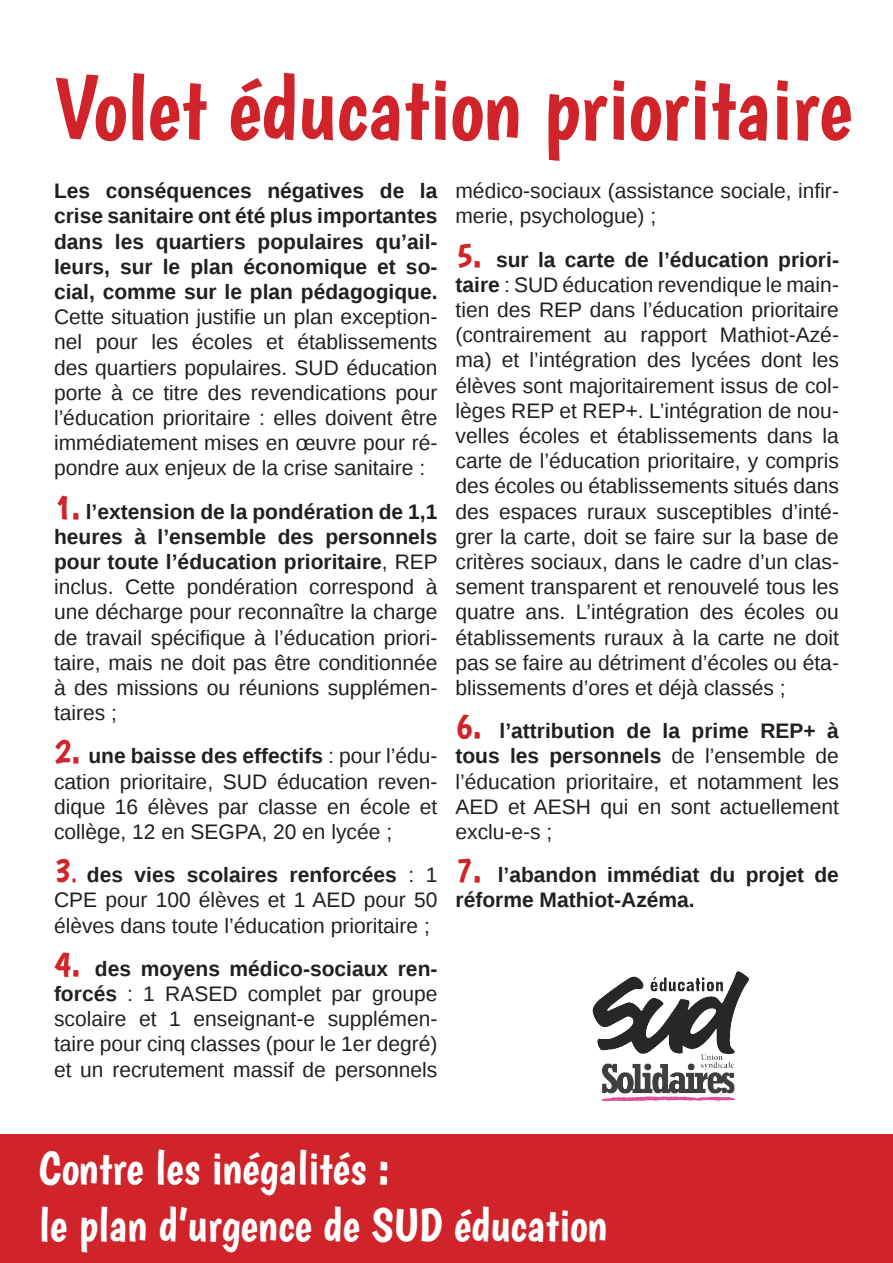
<style>
.page{position:relative;width:893px;height:1263px;background:#fff}
.page>*{position:absolute;margin:0;border:0;box-sizing:border-box;transform-origin:0 0}
.t1{font:90px "Boogaloo";color:#d1232a}
.t2{font:47.1px "Boogaloo";color:#fff}
.t3{font:21px/25.2px "Liberation Sans";color:#231f20;text-align:justify}
.t4{font:700 21px/25.2px "Liberation Sans";color:#231f20}
.s1{font-weight:700}
.s2{font-family:"Boogaloo";font-size:36px;color:#d1232a}
.s3{font-family:"Boogaloo";color:#d1232a}
.s4{font-family:"Boogaloo";font-weight:400;font-size:36px;color:#d1232a}
</style>
<div class="page">
<div style="left:0;top:1134px;width:13px;height:129px;background:#d1232a"></div>
<div style="left:0;top:1135px;width:893px;height:128px;background:#d1232a"></div>
<img style="left:592px;top:971px;width:157px;height:131px">
<p class="t1" style="left:54px;top:54px;width:800px">Volet éducation prioritaire</p>
<p class="t3" style="left:54px;top:179px;width:385px"><span class="s1">Les conséquences négatives de la crise sanitaire ont été plus importantes dans les quartiers populaires qu’ail&shy;leurs, sur le plan économique et so&shy;cial, comme sur le plan pédagogique.<br></span>Cette situation justifie un plan exception&shy;nel pour les écoles et établissements des quartiers populaires. SUD éducation porte à ce titre des revendications pour l’éducation prioritaire : elles doivent être immédiatement mises en œuvre pour ré&shy;pondre aux enjeux de la crise sanitaire :</p>
<p class="t3" style="left:54px;top:500px;width:385px"><span class="s2">1.</span> <span class="s1">l’extension de la pondération de 1,1 heures à l’ensemble des personnels pour toute l’éducation prioritaire</span>, REP inclus. Cette pondération correspond à une décharge pour reconnaître la charge de travail spécifique à l’éducation priori&shy;taire, mais ne doit pas être conditionnée à des missions ou réunions supplémen&shy;taires ;</p>
<p class="t3" style="left:54px;top:744px;width:385px"><span class="s2">2.</span> <span class="s1">une baisse des effectifs</span> : pour l’édu&shy;cation prioritaire, SUD éducation reven&shy;dique 16 élèves par classe en école et collège, 12 en SEGPA, 20 en lycée ;</p>
<p class="t3" style="left:54px;top:863px;width:385px"><span class="s2">3</span><span class="s3">.</span> <span class="s1">des vies scolaires renforcées</span> : 1<br>CPE pour 100 élèves et 1 AED pour 50 élèves dans toute l’éducation prioritaire ;</p>
<p class="t3" style="left:54px;top:957px;width:385px"><span class="s2">4.</span> <span class="s1">des moyens médico-sociaux ren&shy;forcés</span> : 1 RASED complet par groupe scolaire et 1 enseignant-e supplémen&shy;taire pour cinq classes (pour le 1er degré) et un recrutement massif de personnels</p>
<p class="t3" style="left:455px;top:179px;width:385px">médico-sociaux (assistance sociale, infir&shy;merie, psychologue) ;</p>
<p class="t3" style="left:455px;top:248px;width:385px"><span class="s2">5.</span> <span class="s1">sur la carte de l’éducation priori&shy;taire</span> : SUD éducation revendique le main&shy;tien des REP dans l’éducation prioritaire (contrairement au rapport Mathiot-Azé&shy;ma) et l’intégration des lycées dont les élèves sont majoritairement issus de col&shy;lèges REP et REP+. L’intégration de nou&shy;velles écoles et établissements dans la carte de l’éducation prioritaire, y compris des écoles ou établissements situés dans des espaces ruraux susceptibles d’inté&shy;grer la carte, doit se faire sur la base de critères sociaux, dans le cadre d’un clas&shy;sement transparent et renouvelé tous les quatre ans. L’intégration des écoles ou établissements ruraux à la carte ne doit pas se faire au détriment d’écoles ou éta&shy;blissements d’ores et déjà classés ;</p>
<p class="t3" style="left:455px;top:719px;width:385px"><span class="s2">6.</span> <span class="s1">l’attribution de la prime REP+ à tous les personnels</span> de l’ensemble de l’éducation prioritaire, et notamment les AED et AESH qui en sont actuellement exclu-e-s ;</p>
<p class="t4" style="left:455px;top:862px;width:385px"><span class="s4">7.</span> l’abandon immédiat du projet de réforme Mathiot-Azéma.</p>
<p class="t2" style="left:39px;top:1139px;width:353px">Contre les inégalités :</p>
<p class="t2" style="left:39px;top:1196px;width:570px">le plan d’urgence de SUD éducation</p>
</div>
